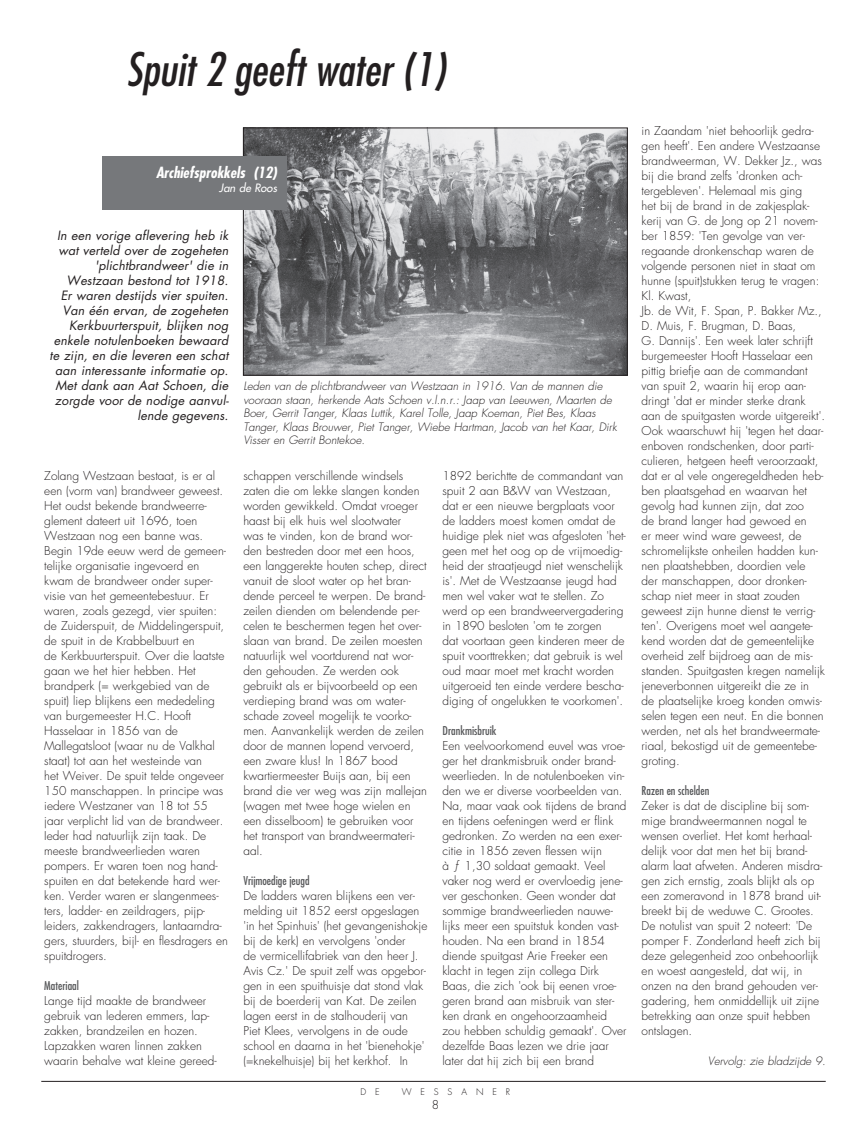
<style>
.page{position:relative;width:868px;height:1134px;background:#fff}
.page>*{position:absolute;margin:0;border:0;box-sizing:border-box;transform-origin:0 0}
.t1{font:italic condensed 45px "Futura";color:#231f20}
.t2{font:italic 700 condensed 15px "Futura";color:#fff}
.t3{font:italic 12.5px/15px "Futura";letter-spacing:.01em;color:#231f20;text-align:right}
.t4{font:300 11.88px/15px "Futura";color:#231f20}
.t5{font:condensed 11.88px "Futura";color:#57585a}
.t6{font:italic 300 11.25px/13.5px "Futura";color:#231f20}
.t7{font:italic 11.25px "Futura";color:#fff}
.t8{font:300 8.88px "Futura";letter-spacing:1em;color:#231f20}
</style>
<div class="page">
<hr style="left:41px;top:1081px;width:784px;height:1px;background:#231f20">
<img style="left:245px;top:130px;width:380px;height:244px">
<div style="left:243px;top:128px;width:384px;height:248px;border:1px solid #231f20"></div>
<div style="left:102px;top:156px;width:184px;height:53px;background:#76787b"></div>
<h1 class="t1" style="left:126px;top:44px;width:321px">Spuit 2 geeft water (1)</h1>
<p class="t2" style="left:156px;top:163px;width:122px">Archiefsprokkels (12)</p>
<p class="t7" style="left:219px;top:181px;width:59px">Jan de Roos</p>
<p class="t3" style="left:50px;top:228px;width:181px">In een vorige aflevering heb ik wat verteld over de zogeheten 'plichtbrandweer' die in<br>Westzaan bestond tot 1918.<br>Er waren destijds vier spuiten.<br>Van één ervan, de zogeheten<br>Kerkbuurterspuit, blijken nog enkele notulenboeken bewaard te zijn, en die leveren een schat aan interessante informatie op.<br>Met dank aan Aat Schoen, die zorgde voor de nodige aanvul&shy;lende gegevens.</p>
<p class="t4" style="left:44px;top:468px;width:185px">Zolang Westzaan bestaat, is er al een (vorm van) brandweer geweest.<br>Het oudst bekende brandweerre&shy;glement dateert uit 1696, toen<br>Westzaan nog een banne was.<br>Begin 19de eeuw werd de gemeen&shy;telijke organisatie ingevoerd en kwam de brandweer onder super&shy;visie van het gemeentebestuur. Er waren, zoals gezegd, vier spuiten: de Zuiderspuit, de Middelingerspuit, de spuit in de Krabbelbuurt en<br>de Kerkbuurterspuit. Over die laatste gaan we het hier hebben. Het brandperk (= werkgebied van de spuit) liep blijkens een mededeling van burgemeester H.C. Hooft<br>Hasselaar in 1856 van de<br>Mallegatsloot (waar nu de Valkhal staat) tot aan het westeinde van<br>het Weiver. De spuit telde ongeveer<br>150 manschappen. In principe was iedere Westzaner van 18 tot 55 jaar verplicht lid van de brandweer.<br>Ieder had natuurlijk zijn taak. De meeste brandweerlieden waren pompers. Er waren toen nog hand&shy;spuiten en dat betekende hard wer&shy;ken. Verder waren er slangenmees&shy;ters, ladder- en zeildragers, pijp&shy;leiders, zakkendragers, lantaarndra&shy;gers, stuurders, bijl- en flesdragers en spuitdrogers.</p>
<p class="t5" style="left:44px;top:979px;width:36px">Materiaal</p>
<p class="t4" style="left:44px;top:993px;width:174px">Lange tijd maakte de brandweer gebruik van lederen emmers, lap&shy;zakken, brandzeilen en hozen.<br>Lapzakken waren linnen zakken waarin behalve wat kleine gereed-</p>
<p class="t6" style="left:243px;top:379px;width:375px">Leden van de plichtbrandweer van Westzaan in 1916. Van de mannen die vooraan staan, herkende Aats Schoen v.l.n.r.: Jaap van Leeuwen, Maarten de Boer, Gerrit Tanger, Klaas Luttik, Karel Tolle, Jaap Koeman, Piet Bes, Klaas Tanger, Klaas Brouwer, Piet Tanger, Wiebe Hartman, Jacob van het Kaar, Dirk Visser en Gerrit Bontekoe.</p>
<p class="t4" style="left:243px;top:468px;width:185px">schappen verschillende windsels zaten die om lekke slangen konden worden gewikkeld. Omdat vroeger haast bij elk huis wel slootwater<br>was te vinden, kon de brand wor&shy;den bestreden door met een hoos, een langgerekte houten schep, direct vanuit de sloot water op het bran&shy;dende perceel te werpen. De brand&shy;zeilen dienden om belendende per&shy;celen te beschermen tegen het over&shy;slaan van brand. De zeilen moesten natuurlijk wel voortdurend nat wor&shy;den gehouden. Ze werden ook gebruikt als er bijvoorbeeld op een verdieping brand was om water&shy;schade zoveel mogelijk te voorko&shy;men. Aanvankelijk werden de zeilen door de mannen lopend vervoerd, een zware klus! In 1867 bood kwartiermeester Buijs aan, bij een brand die ver weg was zijn mallejan (wagen met twee hoge wielen en een disselboom) te gebruiken voor het transport van brandweermateri&shy;aal.</p>
<p class="t5" style="left:243px;top:874px;width:68px">Vrijmoedige jeugd</p>
<p class="t4" style="left:243px;top:888px;width:185px">De ladders waren blijkens een ver&shy;melding uit 1852 eerst opgeslagen 'in het Spinhuis' (het gevangenishokje bij de kerk) en vervolgens 'onder<br>de vermicellifabriek van den heer J.<br>Avis Cz.' De spuit zelf was opgebor&shy;gen in een spuithuisje dat stond vlak bij de boerderij van Kat. De zeilen lagen eerst in de stalhouderij van Piet Klees, vervolgens in de oude school en daarna in het 'bienehokje' (=knekelhuisje) bij het kerkhof. In</p>
<p class="t4" style="left:442px;top:468px;width:185px">1892 berichtte de commandant van spuit 2 aan B&amp;W van Westzaan, dat er een nieuwe bergplaats voor de ladders moest komen omdat de huidige plek niet was afgesloten 'het&shy;geen met het oog op de vrijmoedig&shy;heid der straatjeugd niet wenschelijk is'. Met de Westzaanse jeugd had men wel vaker wat te stellen. Zo werd op een brandweervergadering in 1890 besloten 'om te zorgen<br>dat voortaan geen kinderen meer de spuit voorttrekken; dat gebruik is wel oud maar moet met kracht worden uitgeroeid ten einde verdere bescha&shy;diging of ongelukken te voorkomen'.</p>
<p class="t5" style="left:442px;top:724px;width:56px">Drankmisbruik</p>
<p class="t4" style="left:442px;top:738px;width:185px">Een veelvoorkomend euvel was vroe&shy;ger het drankmisbruik onder brand&shy;weerlieden. In de notulenboeken vin&shy;den we er diverse voorbeelden van.<br>Na, maar vaak ook tijdens de brand en tijdens oefeningen werd er flink gedronken. Zo werden na een exer&shy;citie in 1856 zeven flessen wijn<br>à ƒ 1,30 soldaat gemaakt. Veel vaker nog werd er overvloedig jene&shy;ver geschonken. Geen wonder dat sommige brandweerlieden nauwe&shy;lijks meer een spuitstuk konden vast&shy;houden. Na een brand in 1854 diende spuitgast Arie Freeker een klacht in tegen zijn collega Dirk Baas, die zich 'ook bij eenen vroe&shy;geren brand aan misbruik van ster&shy;ken drank en ongehoorzaamheid zou hebben schuldig gemaakt'. Over dezelfde Baas lezen we drie jaar later dat hij zich bij een brand</p>
<p class="t8" style="left:360px;top:1086px;width:21px">D E</p>
<p class="t8" style="left:401px;top:1086px;width:110px">WESSANER</p>
<p class="t4" style="left:431px;top:1097px;width:9px">8</p>
<p class="t4" style="left:641px;top:123px;width:185px">in Zaandam 'niet behoorlijk gedra&shy;gen heeft'. Een andere Westzaanse brandweerman, W. Dekker Jz., was bij die brand zelfs 'dronken ach&shy;tergebleven'. Helemaal mis ging<br>het bij de brand in de zakjesplak&shy;kerij van G. de Jong op 21 novem&shy;ber 1859: 'Ten gevolge van ver&shy;regaande dronkenschap waren de volgende personen niet in staat om hunne (spuit)stukken terug te vragen:<br>Kl. Kwast,<br>Jb. de Wit, F. Span, P. Bakker Mz.,<br>D. Muis, F. Brugman, D. Baas,<br>G. Dannijs'. Een week later schrijft burgemeester Hooft Hasselaar een pittig briefje aan de commandant van spuit 2, waarin hij erop aan&shy;dringt 'dat er minder sterke drank aan de spuitgasten worde uitgereikt'.<br>Ook waarschuwt hij 'tegen het daar&shy;enboven rondschenken, door parti&shy;culieren, hetgeen heeft veroorzaakt, dat er al vele ongeregeldheden heb&shy;ben plaatsgehad en waarvan het gevolg had kunnen zijn, dat zoo<br>de brand langer had gewoed en<br>er meer wind ware geweest, de schromelijkste onheilen hadden kun&shy;nen plaatshebben, doordien vele<br>der manschappen, door dronken&shy;schap niet meer in staat zouden geweest zijn hunne dienst te verrig&shy;ten'. Overigens moet wel aangete&shy;kend worden dat de gemeentelijke overheid zelf bijdroeg aan de mis&shy;standen. Spuitgasten kregen namelijk jeneverbonnen uitgereikt die ze in<br>de plaatselijke kroeg konden omwis&shy;selen tegen een neut. En die bonnen werden, net als het brandweermate&shy;riaal, bekostigd uit de gemeentebe&shy;groting.</p>
<p class="t5" style="left:641px;top:784px;width:69px">Razen en schelden</p>
<p class="t4" style="left:641px;top:798px;width:182px">Zeker is dat de discipline bij som&shy;mige brandweermannen nogal te wensen overliet. Het komt herhaal&shy;delijk voor dat men het bij brand&shy;alarm laat afweten. Anderen misdra&shy;gen zich ernstig, zoals blijkt als op een zomeravond in 1878 brand uit&shy;breekt bij de weduwe C. Grootes.<br>De notulist van spuit 2 noteert: 'De pomper F. Zonderland heeft zich bij deze gelegenheid zoo onbehoorlijk en woest aangesteld, dat wij, in onzen na den brand gehouden ver&shy;gadering, hem onmiddellijk uit zijne betrekking aan onze spuit hebben ontslagen.</p>
<p class="t6" style="left:707px;top:1054px;width:119px">Vervolg: zie bladzijde 9.</p>
</div>
